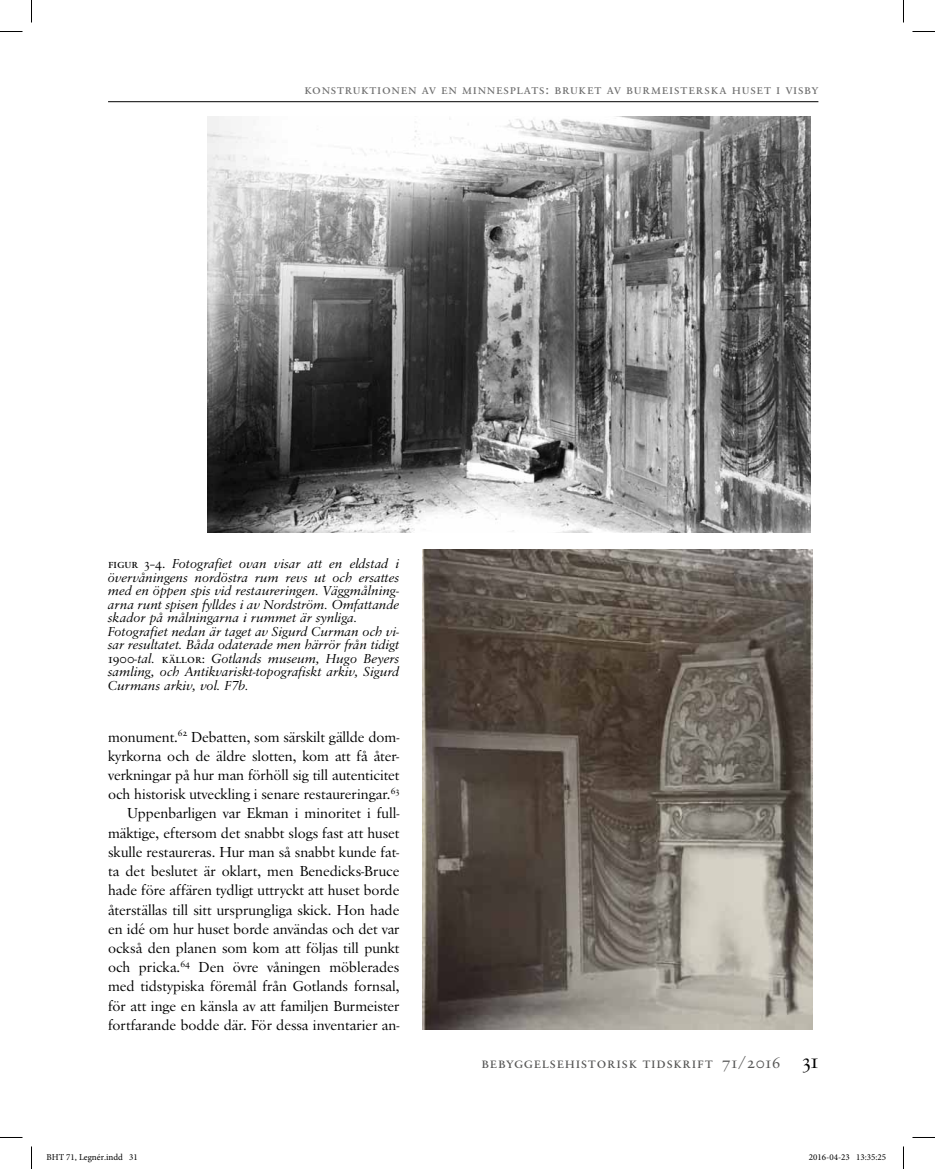
<style>
.page{position:relative;width:935px;height:1169px;background:#fff}
.page>*{position:absolute;margin:0;border:0;box-sizing:border-box;transform-origin:0 0}
.t1{font:16.5px "Savoy Sm Caps";letter-spacing:.05em;color:#565655}
.t2{font:15px/19.2px "Savoy";color:#000;text-align:right}
.t3{font:15px "Savoy Sm Caps";letter-spacing:.05em;color:#6e6e6e}
.t4{font:italic 13.5px/13.5px "Savoy";letter-spacing:.005em;color:#000}
.t5{font:9px "Minion Pro";color:#000}
.s1{font-family:"Savoy Sm Caps";font-style:normal}
.s2{font-size:21px;color:#000}
</style>
<div class="page">
<hr style="left:108px;top:101px;width:710px;height:1px;background:#000">
<img style="left:207px;top:117px;width:604px;height:415px">
<img style="left:423px;top:550px;width:389px;height:479px">
<svg style="left:0;top:31px;width:22px;height:1px"></svg>
<svg style="left:912px;top:31px;width:23px;height:1px"></svg>
<svg style="left:0;top:1137px;width:22px;height:1px"></svg>
<svg style="left:912px;top:1137px;width:23px;height:1px"></svg>
<svg style="left:31px;top:0;width:1px;height:23px"></svg>
<svg style="left:31px;top:1146px;width:1px;height:23px"></svg>
<svg style="left:903px;top:0;width:1px;height:23px"></svg>
<svg style="left:903px;top:1146px;width:1px;height:23px"></svg>
<p class="t3" style="left:304px;top:80px;width:515px">konstruktionen av en minnesplats: bruket av burmeisterska huset i visby</p>
<p class="t4" style="left:108px;top:557px;width:293px"><span class="s1">figur 3–4.</span> Fotografiet ovan visar att en eldstad i övervåningens nordöstra rum revs ut och ersattes med en öppen spis vid restaureringen. Väggmålning&shy;arna runt spisen fylldes i av Nordström. Omfattande skador på målningarna i rummet är synliga.<br>Fotografiet nedan är taget av Sigurd Curman och vi&shy;sar resultatet. Båda odaterade men härrör från tidigt <span class="s1">1900</span>-tal. <span class="s1">källor:</span> Gotlands museum, Hugo Beyers samling, och Antikvariskt-topografiskt arkiv, Sigurd Curmans arkiv, vol. F7b.</p>
<p class="t2" style="left:108px;top:727px;width:293px">monument.<sup>62</sup> Debatten, som särskilt gällde dom&shy;kyrkorna och de äldre slotten, kom att få åter&shy;verkningar på hur man förhöll sig till autenticitet och historisk utveckling i senare restaureringar.<sup>63<br></sup>Uppenbarligen var Ekman i minoritet i full&shy;mäktige, eftersom det snabbt slogs fast att huset skulle restaureras. Hur man så snabbt kunde fat&shy;ta det beslutet är oklart, men Benedicks-Bruce hade före affären tydligt uttryckt att huset borde återställas till sitt ursprungliga skick. Hon hade en idé om hur huset borde användas och det var också den planen som kom att följas till punkt och pricka.<sup>64</sup> Den övre våningen möblerades med tidstypiska föremål från Gotlands fornsal, för att inge en känsla av att familjen Burmeister fortfarande bodde där. För dessa inventarier an-</p>
<p class="t1" style="left:481px;top:1052px;width:338px">bebyggelsehistorisk tidskrift 71/2016 <span class="s2">31</span></p>
<p class="t5" style="left:46px;top:1151px;width:93px">BHT 71, Legnér.indd 31</p>
<p class="t5" style="left:809px;top:1151px;width:79px">2016-04-23 13:35:25</p>
</div>
